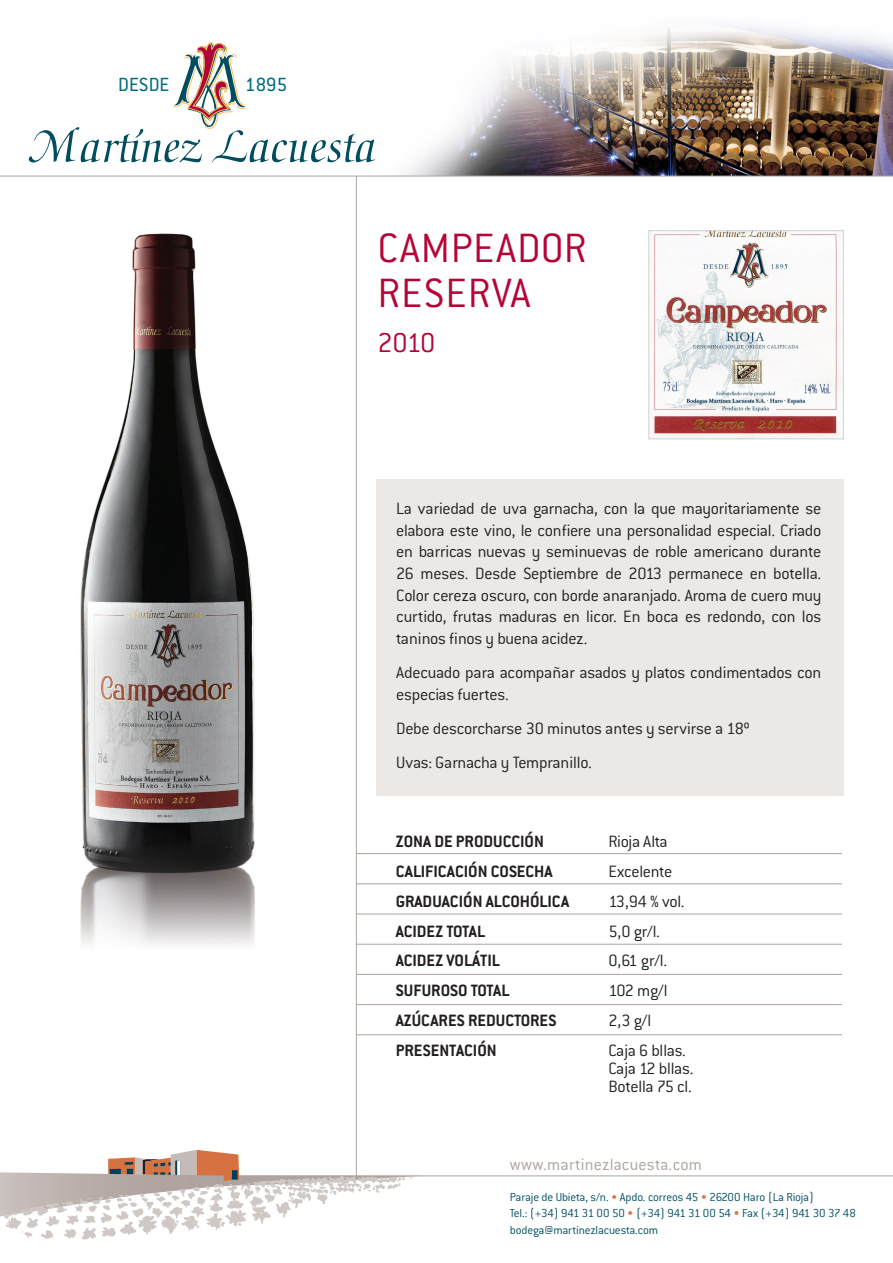
<style>
.page{position:relative;width:893px;height:1263px;background:#fff}
.page>*{position:absolute;margin:0;border:0;box-sizing:border-box;transform-origin:0 0}
.t1{font:50.25px "Medici Script";color:#004d5f}
.titu_99{font:300 45px "Conduit ITC Std";letter-spacing:.02em;color:#b50536}
.titu_99-2{font:300 30px "Conduit ITC Std";color:#b50536}
.t2{font:20.85px "Conduit ITC Std";color:#016e80}
.t3{font:300 18px/21.6px "Conduit ITC";letter-spacing:-.015em;color:#231f20;text-align:justify}
.t4{font:700 18px "Conduit ITC";color:#231f20}
.titu_99-3{font:300 18px "Conduit ITC Std";letter-spacing:.005em;color:#afa39f}
.t5{font:300 12.75px "Conduit ITC Std";letter-spacing:-.015em;color:#004d5f}
.s1{color:#d67142}
</style>
<div class="page">
<img style="left:80px;top:188px;width:286px;height:805px">
<img style="left:0;top:26px;width:893px;height:150px">
<div style="left:376px;top:479px;width:467px;height:316px;background:#ebe8e6"></div>
<hr style="left:0;top:1175px;width:893px;height:1px;background:#afa39f">
<svg style="left:108px;top:1150px;width:315px;height:27px"></svg>
<img style="left:0;top:1169px;width:421px;height:71px">
<hr style="left:356px;top:176px;width:1px;height:1000px;background:#afa39f">
<hr style="left:356px;top:853px;width:486px;height:1px;background:#afa39f">
<hr style="left:356px;top:883px;width:486px;height:1px;background:#afa39f">
<hr style="left:356px;top:914px;width:486px;height:1px;background:#afa39f">
<hr style="left:356px;top:944px;width:486px;height:1px;background:#afa39f">
<hr style="left:356px;top:974px;width:486px;height:1px;background:#afa39f">
<hr style="left:356px;top:1004px;width:486px;height:1px;background:#afa39f">
<hr style="left:356px;top:1034px;width:486px;height:1px;background:#afa39f">
<svg style="left:173px;top:42px;width:73px;height:87px"></svg>
<hr style="left:0;top:176px;width:893px;height:1px;background:#afa39f">
<img style="left:650px;top:232px;width:192px;height:205px">
<div style="left:648px;top:230px;width:196px;height:209px;border:1px solid #d1d2d4"></div>
<p class="t2" style="left:118px;top:72px;width:52px">DESDE</p>
<p class="t2" style="left:245px;top:72px;width:44px">1895</p>
<p class="t1" style="left:29px;top:118px;width:349px">Martínez Lacuesta</p>
<p class="titu_99" style="left:377px;top:221px;width:211px">CAMPEADOR</p>
<p class="titu_99" style="left:377px;top:266px;width:155px">RESERVA</p>
<p class="titu_99-2" style="left:377px;top:325px;width:60px">2010</p>
<p class="t3" style="left:396px;top:498px;width:427px">La variedad de uva garnacha, con la que mayoritariamente se elabora este vino, le confiere una personalidad especial. Criado en barricas nuevas y seminuevas de roble americano durante 26 meses. Desde Septiembre de 2013 permanece en botella.<br>Color cereza oscuro, con borde anaranjado. Aroma de cuero muy curtido, frutas maduras en licor. En boca es redondo, con los taninos finos y buena acidez.</p>
<p class="t3" style="left:396px;top:662px;width:427px">Adecuado para acompañar asados y platos condimentados con especias fuertes.</p>
<p class="t3" style="left:396px;top:718px;width:355px">Debe descorcharse 30 minutos antes y servirse a 18º</p>
<p class="t3" style="left:396px;top:752px;width:197px">Uvas: Garnacha y Tempranillo.</p>
<p class="t4" style="left:396px;top:831px;width:150px">ZONA DE PRODUCCIÓN</p>
<p class="t3" style="left:608px;top:831px;width:61px">Rioja Alta</p>
<p class="t4" style="left:396px;top:861px;width:158px">CALIFICACIÓN COSECHA</p>
<p class="t3" style="left:608px;top:861px;width:66px">Excelente</p>
<p class="t4" style="left:396px;top:891px;width:175px">GRADUACIÓN ALCOHÓLICA</p>
<p class="t3" style="left:608px;top:890px;width:78px">13,94 % vol.</p>
<p class="t4" style="left:396px;top:920px;width:91px">ACIDEZ TOTAL</p>
<p class="t3" style="left:608px;top:920px;width:53px">5,0 gr/l.</p>
<p class="t4" style="left:396px;top:950px;width:106px">ACIDEZ VOLÁTIL</p>
<p class="t3" style="left:608px;top:950px;width:60px">0,61 gr/l.</p>
<p class="t4" style="left:396px;top:980px;width:115px">SUFUROSO TOTAL</p>
<p class="t3" style="left:608px;top:980px;width:61px">102 mg/l</p>
<p class="t4" style="left:396px;top:1010px;width:162px">AZÚCARES REDUCTORES</p>
<p class="t3" style="left:608px;top:1009px;width:44px">2,3 g/l</p>
<p class="t4" style="left:396px;top:1039px;width:102px">PRESENTACIÓN</p>
<p class="t3" style="left:608px;top:1039px;width:79px">Caja 6 bllas.</p>
<p class="t3" style="left:608px;top:1057px;width:87px">Caja 12 bllas.</p>
<p class="t3" style="left:608px;top:1075px;width:85px">Botella 75 cl.</p>
<p class="titu_99-3" style="left:510px;top:1154px;width:194px">www.martinezlacuesta.com</p>
<p class="t5" style="left:510px;top:1189px;width:306px">Paraje de Ubieta, s/n. <span class="s1">•</span> Apdo. correos 45 <span class="s1">•</span> 26200 Haro (La Rioja)</p>
<p class="t5" style="left:510px;top:1206px;width:347px">Tel.: (+34) 941 31 00 50 <span class="s1">•</span> (+34) 941 31 00 54 <span class="s1">•</span> Fax (+34) 941 30 37 48</p>
<p class="t5" style="left:510px;top:1222px;width:150px">bodega@martinezlacuesta.com</p>
</div>
